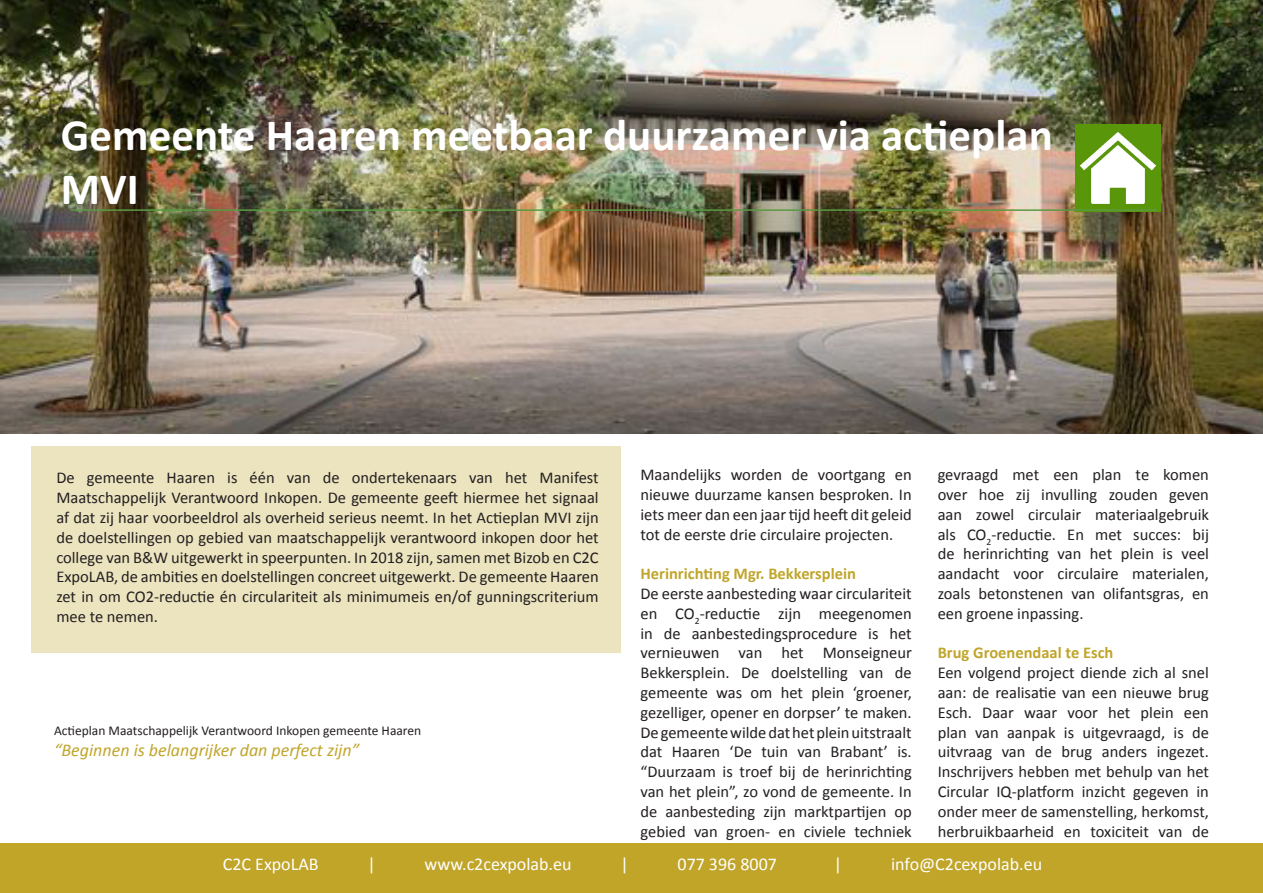
<style>
.page{position:relative;width:1263px;height:893px;background:#fff}
.page>*{position:absolute;margin:0;border:0;box-sizing:border-box;transform-origin:0 0}
.t1{font:700 45px/54px "Calibri";color:#fff}
.t2{font:18px "Calibri";color:#fff}
.t3{font:italic 18px "Calibri";color:#c0a52a}
.t4{font:16.5px/19.8px "Calibri";color:#231f20;text-align:justify}
.t5{font:700 16.5px "Calibri";color:#c0a52a}
.t6{font:13.5px "Calibri";color:#231f20}
</style>
<div class="page">
<img style="left:0;top:0;width:1263px;height:434px">
<div style="left:31px;top:446px;width:590px;height:207px;background:#ece4bf"></div>
<div style="left:0;top:843px;width:1262px;height:50px;background:#c0a529"></div>
<img style="left:1076px;top:124px;width:85px;height:87px">
<hr style="left:71px;top:209px;width:1086px;height:2px;background:#599a42">
<p class="t1" style="left:61px;top:108px;width:993px">Gemeente Haaren meetbaar duurzamer via actieplan<br>MVI</p>
<p class="t4" style="left:56px;top:468px;width:544px">De gemeente Haaren is één van de ondertekenaars van het Manifest Maatschappelijk Verantwoord Inkopen. De gemeente geeft hiermee het signaal af dat zij haar voorbeeldrol als overheid serieus neemt. In het Actieplan MVI zijn de doelstellingen op gebied van maatschappelijk verantwoord inkopen door het college van B&amp;W uitgewerkt in speerpunten. In 2018 zijn, samen met Bizob en C2C ExpoLAB, de ambities en doelstellingen concreet uitgewerkt. De gemeente Haaren zet in om CO2-reductie én circulariteit als minimumeis en/of gunningscriterium mee te nemen.</p>
<p class="t6" style="left:54px;top:721px;width:369px">Actieplan Maatschappelijk Verantwoord Inkopen gemeente Haaren</p>
<p class="t3" style="left:54px;top:738px;width:307px">“Beginnen is belangrijker dan perfect zijn”</p>
<p class="t4" style="left:640px;top:465px;width:273px">Maandelijks worden de voortgang en nieuwe duurzame kansen besproken. In iets meer dan een jaar tijd heeft dit geleid tot de eerste drie circulaire projecten.</p>
<p class="t5" style="left:640px;top:563px;width:217px">Herinrichting Mgr. Bekkersplein</p>
<p class="t4" style="left:640px;top:584px;width:273px">De eerste aanbesteding waar circulariteit en CO<sub>2</sub>-reductie zijn meegenomen in de aanbestedingsprocedure is het vernieuwen van het Monseigneur Bekkersplein. De doelstelling van de gemeente was om het plein ‘groener, gezelliger, opener en dorpser’ te maken.<br>De gemeente wilde dat het plein uitstraalt dat Haaren ‘De tuin van Brabant’ is. “Duurzaam is troef bij de herinrichting van het plein”, zo vond de gemeente. In de aanbesteding zijn marktpartijen op gebied van groen- en civiele techniek</p>
<p class="t4" style="left:938px;top:465px;width:273px">gevraagd met een plan te komen over hoe zij invulling zouden geven aan zowel circulair materiaalgebruik als CO<sub>2</sub>-reductie. En met succes: bij de herinrichting van het plein is veel aandacht voor circulaire materialen, zoals betonstenen van olifantsgras, en een groene inpassing.</p>
<p class="t5" style="left:938px;top:642px;width:177px">Brug Groenendaal te Esch</p>
<p class="t4" style="left:938px;top:663px;width:273px">Een volgend project diende zich al snel aan: de realisatie van een nieuwe brug Esch. Daar waar voor het plein een plan van aanpak is uitgevraagd, is de uitvraag van de brug anders ingezet.<br>Inschrijvers hebben met behulp van het Circular IQ-platform inzicht gegeven in onder meer de samenstelling, herkomst, herbruikbaarheid en toxiciteit van de</p>
<p class="t2" style="left:223px;top:853px;width:97px">C2C ExpoLAB</p>
<p class="t2" style="left:367px;top:853px;width:10px">|</p>
<p class="t2" style="left:424px;top:853px;width:149px">www.c2cexpolab.eu</p>
<p class="t2" style="left:620px;top:853px;width:10px">|</p>
<p class="t2" style="left:677px;top:853px;width:101px">077 396 8007</p>
<p class="t2" style="left:834px;top:853px;width:10px">|</p>
<p class="t2" style="left:891px;top:853px;width:153px">info@C2cexpolab.eu</p>
</div>
